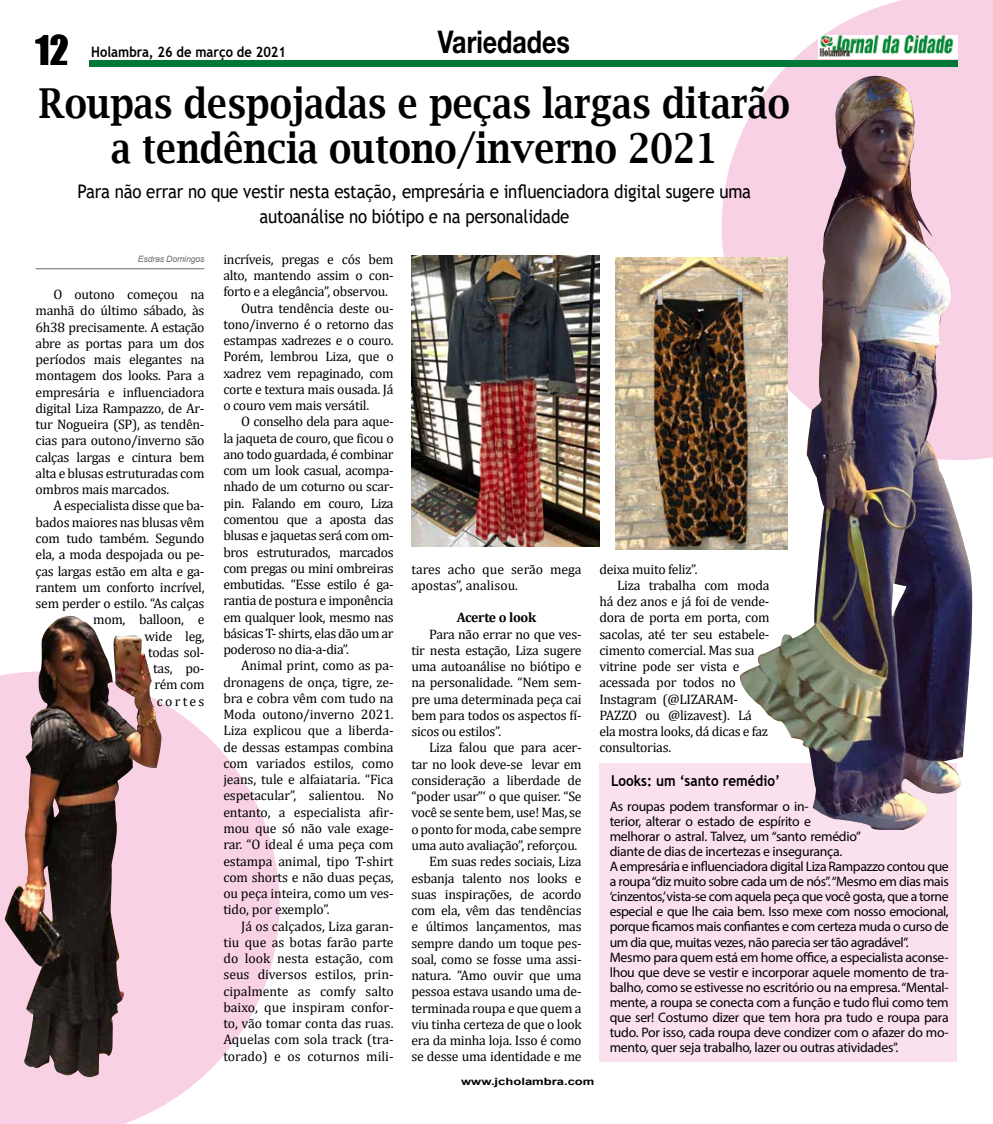
<style>
.page{position:relative;width:993px;height:1124px;background:#fff}
.page>*{position:absolute;margin:0;border:0;box-sizing:border-box;transform-origin:0 0}
.t1{font:600 41.25px/45px "Lucida Bright";color:#000;text-align:center;scale:.87 1}
.t2{font:37.5px "Impact";color:#000}
.t3{font:700 31.25px "Helvetica Neue";color:#000;scale:.8 1}
.t4{font:18.75px/25px "Trebuchet MS";letter-spacing:-.01em;color:#000;text-align:center;scale:.9 1}
.t5{font:700 15px "Trebuchet MS";color:#000;scale:.9 1}
.t6{font:700 14.38px "Trebuchet MS";color:#000;scale:.9 1}
.t7{font:13.75px/16.2px "Cambria";letter-spacing:-.02em;color:#000;text-align:justify}
.t8{font:13.75px/15px "Myriad Pro";letter-spacing:-.02em;color:#000}
.t9{font:13.75px/16.2px "Cambria";color:#000}
.t10{font:700 13.75px "Cambria";letter-spacing:-.02em;color:#000}
.t11{font:700 10px "Arial";color:#000;scale:1.3 1}
.t12{font:italic 8.75px "Arial";letter-spacing:-.02em;color:#706f6f}
</style>
<div class="page">
<svg style="left:721px;top:0;width:271px;height:460px;fill:#f9d1e4"></svg>
<svg style="left:0;top:675px;width:279px;height:448px;fill:#f9d1e4"></svg>
<hr style="left:36px;top:268px;width:168px;height:1px;background:#878787">
<div style="left:599px;top:763px;width:357px;height:299px;background:#fbe0ee"></div>
<img style="left:739px;top:76px;width:232px;height:753px">
<img style="left:4px;top:615px;width:157px;height:467px">
<img style="left:615px;top:257px;width:172px;height:292px">
<img style="left:411px;top:256px;width:188px;height:290px">
<div style="left:89px;top:60px;width:868px;height:7px;background:#007838"></div>
<img style="left:817px;top:35px;width:140px;height:24px">
<h2 class="t2" style="left:35px;top:21px;width:35px">12</h2>
<p class="t6" style="left:91px;top:43px;width:218px">Holambra, 26 de março de 2021</p>
<h3 class="t3" style="left:438px;top:22px;width:166px">Variedades</h3>
<h1 class="t1" style="left:39px;top:81px;width:864px">Roupas despojadas e peças largas ditarão a tendência outono/inverno 2021</h1>
<h3 class="t4" style="left:78px;top:178px;width:749px">Para não errar no que vestir nesta estação, empresária e influenciadora digital sugere uma autoanálise no biótipo e na personalidade</h3>
<p class="t12" style="left:138px;top:253px;width:68px">Esdras Domingos</p>
<p class="t7" style="left:36px;top:286px;width:170px;text-indent:18px">O outono começou na manhã do último sábado, às 6h38 precisamente. A estação abre as portas para um dos períodos mais elegantes na montagem dos looks. Para a empresária e influenciadora digital Liza Rampazzo, de Ar&shy;tur Nogueira (SP), as tendên&shy;cias para outono/inverno são calças largas e cintura bem alta e blusas estruturadas com ombros mais marcados.</p>
<p class="t7" style="left:36px;top:497px;width:170px;text-align:right">A especialista disse que ba&shy;bados maiores nas blusas vêm com tudo também. Segundo ela, a moda despojada ou pe&shy;ças largas estão em alta e ga&shy;rantem um conforto incrível, sem perder o estilo. “As calças mom, balloon, e<br>wide leg,<br>todas sol-<br>tas, po-<br>rém com<br>cortes</p>
<p class="t7" style="left:223px;top:251px;width:172px">incríveis, pregas e cós bem</p>
<p class="t7" style="left:223px;top:267px;width:172px">alto, mantendo assim o con-</p>
<p class="t7" style="left:223px;top:283px;width:166px">forto e a elegância”, observou.</p>
<p class="t7" style="left:241px;top:299px;width:154px">Outra tendência deste ou-</p>
<p class="t7" style="left:223px;top:316px;width:172px">tono/inverno é o retorno das</p>
<p class="t7" style="left:223px;top:332px;width:172px">estampas xadrezes e o couro.</p>
<p class="t7" style="left:223px;top:348px;width:172px">Porém, lembrou Liza, que o</p>
<p class="t7" style="left:223px;top:364px;width:172px">xadrez vem repaginado, com</p>
<p class="t7" style="left:223px;top:381px;width:172px">corte e textura mais ousada. Já</p>
<p class="t7" style="left:223px;top:397px;width:147px">o couro vem mais versátil.</p>
<p class="t7" style="left:241px;top:413px;width:154px">O conselho dela para aque-</p>
<p class="t7" style="left:223px;top:430px;width:172px">la jaqueta de couro, que ficou o</p>
<p class="t7" style="left:223px;top:446px;width:172px">ano todo guardada, é combinar</p>
<p class="t7" style="left:223px;top:462px;width:172px">com um look casual, acompa-</p>
<p class="t7" style="left:223px;top:478px;width:172px">nhado de um coturno ou scar-</p>
<p class="t7" style="left:223px;top:495px;width:172px">pin. Falando em couro, Liza</p>
<p class="t7" style="left:223px;top:511px;width:172px">comentou que a aposta das</p>
<p class="t7" style="left:223px;top:527px;width:172px">blusas e jaquetas será com om-</p>
<p class="t7" style="left:223px;top:543px;width:172px">bros estruturados, marcados</p>
<p class="t7" style="left:223px;top:560px;width:172px">com pregas ou mini ombreiras</p>
<p class="t7" style="left:223px;top:576px;width:172px">embutidas. “Esse estilo é ga-</p>
<p class="t7" style="left:223px;top:592px;width:172px">rantia de postura e imponência</p>
<p class="t7" style="left:223px;top:608px;width:172px">em qualquer look, mesmo nas</p>
<p class="t7" style="left:223px;top:625px;width:172px">básicas T- shirts, elas dão um ar</p>
<p class="t7" style="left:223px;top:641px;width:127px">poderoso no dia-a-dia”.</p>
<p class="t7" style="left:241px;top:657px;width:154px">Animal print, como as pa-</p>
<p class="t7" style="left:223px;top:673px;width:172px">dronagens de onça, tigre, ze-</p>
<p class="t7" style="left:223px;top:690px;width:172px">bra e cobra vêm com tudo na</p>
<p class="t7" style="left:223px;top:706px;width:172px">Moda outono/inverno 2021.</p>
<p class="t7" style="left:223px;top:722px;width:172px">Liza explicou que a liberda-</p>
<p class="t7" style="left:223px;top:738px;width:172px">de dessas estampas combina</p>
<p class="t7" style="left:223px;top:755px;width:172px">com variados estilos, como</p>
<p class="t7" style="left:223px;top:771px;width:172px">jeans, tule e alfaiataria. “Fica</p>
<p class="t7" style="left:223px;top:787px;width:172px">espetacular”, salientou. No</p>
<p class="t7" style="left:223px;top:803px;width:172px">entanto, a especialista afir-</p>
<p class="t7" style="left:223px;top:820px;width:172px">mou que só não vale exage-</p>
<p class="t7" style="left:223px;top:836px;width:172px">rar. “O ideal é uma peça com</p>
<p class="t7" style="left:223px;top:852px;width:172px">estampa animal, tipo T-shirt</p>
<p class="t7" style="left:223px;top:868px;width:172px">com shorts e não duas peças,</p>
<p class="t7" style="left:223px;top:885px;width:172px">ou peça inteira, como um ves-</p>
<p class="t7" style="left:223px;top:901px;width:108px">tido, por exemplo”.</p>
<p class="t9" style="left:241px;top:917px;width:154px">Já os calçados, Liza garan-</p>
<p class="t9" style="left:223px;top:933px;width:172px">tiu que as botas farão parte</p>
<p class="t9" style="left:223px;top:950px;width:172px">do look nesta estação, com</p>
<p class="t9" style="left:223px;top:966px;width:172px">seus diversos estilos, prin-</p>
<p class="t9" style="left:223px;top:982px;width:172px">cipalmente as comfy salto</p>
<p class="t9" style="left:223px;top:998px;width:172px">baixo, que inspiram confor-</p>
<p class="t9" style="left:223px;top:1015px;width:172px">to, vão tomar conta das ruas.</p>
<p class="t9" style="left:223px;top:1031px;width:172px">Aquelas com sola track (tra-</p>
<p class="t9" style="left:223px;top:1047px;width:172px">torado) e os coturnos mili-</p>
<p class="t9" style="left:411px;top:560px;width:172px">tares acho que serão mega apostas”, analisou.</p>
<p class="t10" style="left:456px;top:607px;width:81px">Acerte o look</p>
<p class="t7" style="left:411px;top:625px;width:172px;text-indent:18px">Para não errar no que ves&shy;tir nesta estação, Liza sugere uma autoanálise no biótipo e na personalidade. “Nem sem&shy;pre uma determinada peça cai bem para todos os aspectos fí&shy;sicos ou estilos”.</p>
<p class="t7" style="left:429px;top:739px;width:154px">Liza falou que para acer-</p>
<p class="t7" style="left:411px;top:755px;width:172px">tar no look deve-se levar em</p>
<p class="t7" style="left:411px;top:772px;width:172px">consideração a liberdade de</p>
<p class="t7" style="left:411px;top:788px;width:172px">“poder usar”‘ o que quiser. “Se</p>
<p class="t7" style="left:411px;top:804px;width:172px">você se sente bem, use! Mas, se</p>
<p class="t7" style="left:411px;top:820px;width:172px">o ponto for moda, cabe sempre</p>
<p class="t7" style="left:411px;top:837px;width:167px">uma auto avaliação”, reforçou.</p>
<p class="t7" style="left:429px;top:853px;width:154px">Em suas redes sociais, Liza</p>
<p class="t7" style="left:411px;top:869px;width:172px">esbanja talento nos looks e</p>
<p class="t7" style="left:411px;top:885px;width:172px">suas inspirações, de acordo</p>
<p class="t7" style="left:411px;top:902px;width:172px">com ela, vêm das tendências</p>
<p class="t7" style="left:411px;top:918px;width:172px">e últimos lançamentos, mas</p>
<p class="t7" style="left:411px;top:934px;width:172px">sempre dando um toque pes-</p>
<p class="t7" style="left:411px;top:950px;width:172px">soal, como se fosse uma assi-</p>
<p class="t7" style="left:411px;top:967px;width:172px">natura. “Amo ouvir que uma</p>
<p class="t7" style="left:411px;top:983px;width:172px">pessoa estava usando uma de-</p>
<p class="t7" style="left:411px;top:999px;width:172px">terminada roupa e que quem a</p>
<p class="t7" style="left:411px;top:1015px;width:172px">viu tinha certeza de que o look</p>
<p class="t7" style="left:411px;top:1032px;width:172px">era da minha loja. Isso é como</p>
<p class="t7" style="left:411px;top:1048px;width:172px">se desse uma identidade e me</p>
<p class="t7" style="left:599px;top:560px;width:100px">deixa muito feliz”.</p>
<p class="t7" style="left:617px;top:577px;width:154px">Liza trabalha com moda</p>
<p class="t7" style="left:599px;top:593px;width:172px">há dez anos e já foi de vende-</p>
<p class="t7" style="left:599px;top:609px;width:172px">dora de porta em porta, com</p>
<p class="t7" style="left:599px;top:625px;width:171px">sacolas, até ter seu estabele-</p>
<p class="t7" style="left:599px;top:642px;width:156px">cimento comercial. Mas sua</p>
<p class="t7" style="left:599px;top:658px;width:142px">vitrine pode ser vista e</p>
<p class="t7" style="left:599px;top:674px;width:138px">acessada por todos no</p>
<p class="t7" style="left:599px;top:690px;width:140px">Instagram (@LIZARAM-</p>
<p class="t7" style="left:599px;top:707px;width:154px">PAZZO ou @lizavest). Lá</p>
<p class="t7" style="left:599px;top:723px;width:170px">ela mostra looks, dá dicas e faz</p>
<p class="t7" style="left:599px;top:739px;width:73px">consultorias.</p>
<p class="t5" style="left:610px;top:771px;width:189px">Looks: um ‘santo remédio’</p>
<p class="t8" style="left:609px;top:799px;width:340px">As roupas podem transformar o in-<br>terior, alterar o estado de espírito e<br>melhorar o astral. Talvez, um “santo remédio”<br>diante de dias de incertezas e insegurança.<br>A empresária e influenciadora digital Liza Rampazzo contou que a roupa “diz muito sobre cada um de nós”. “Mesmo em dias mais ‘cinzentos,’vista-se com aquela peça que você gosta, que a torne especial e que lhe caia bem. Isso mexe com nosso emocional, porque ficamos mais confiantes e com certeza muda o curso de um dia que, muitas vezes, não parecia ser tão agradável”.<br>Mesmo para quem está em home office, a especialista aconse&shy;lhou que deve se vestir e incorporar aquele momento de tra&shy;balho, como se estivesse no escritório ou na empresa. “Mental&shy;mente, a roupa se conecta com a função e tudo flui como tem que ser! Costumo dizer que tem hora pra tudo e roupa para tudo. Por isso, cada roupa deve condizer com o afazer do mo&shy;mento, quer seja trabalho, lazer ou outras atividades”.</p>
<p class="t11" style="left:461px;top:1074px;width:104px">www.jcholambra.com</p>
</div>
